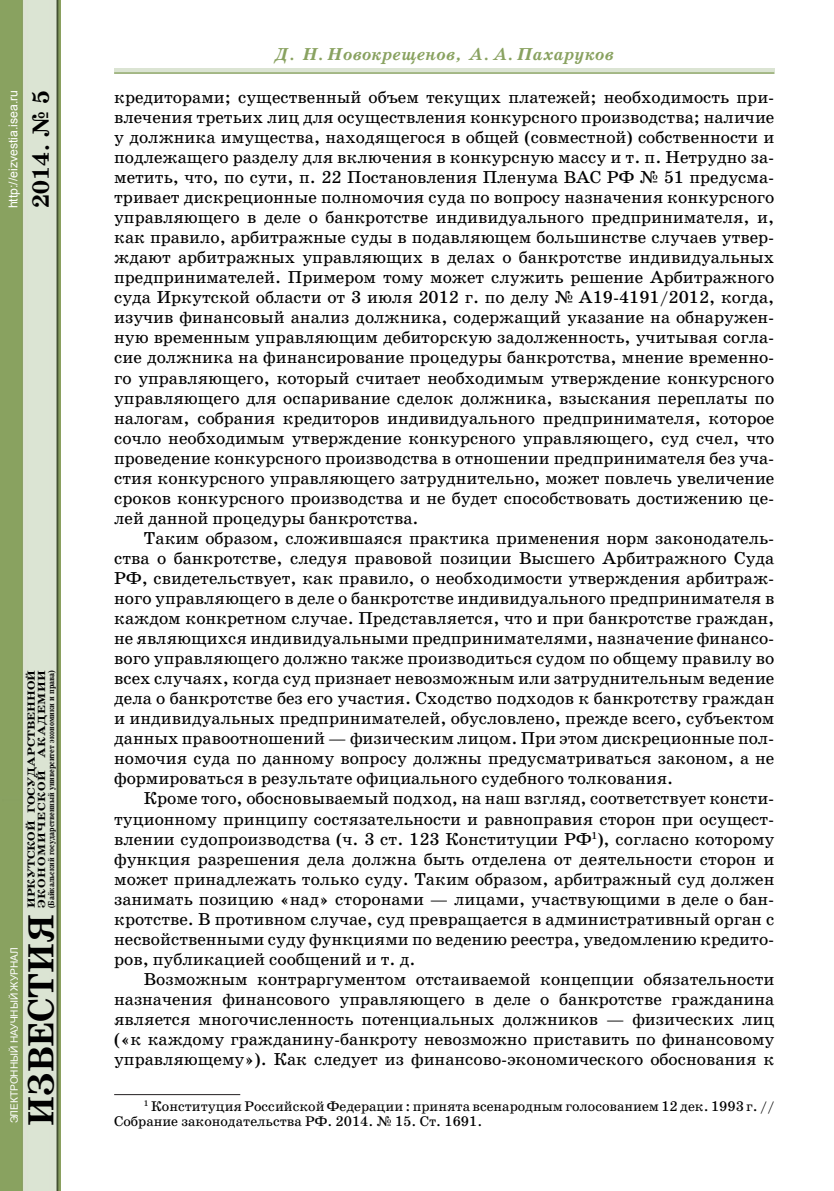
<style>
.page{position:relative;width:834px;height:1191px;background:#fff}
.page>*{position:absolute;margin:0;border:0;box-sizing:border-box;transform-origin:0 0}
.t1{font:700 36.75px "School Book C";color:#000}
.t2{font:700 23.62px "School Book C";color:#000}
.t3{font:17.5px/20.1px "School Book C";color:#000;text-align:justify}
.t4{font:italic 700 17.5px "School Book C";color:#89a260}
.t5{font:14.17px/15.9px "School Book C";color:#000}
.t6{font:12.25px "Arial";color:#fff}
.t7{font:700 10.5px/10.5px "School Book C";color:#000;scale:1.25 1}
.t8{font:10.15px "Arial";color:#fff}
.t9{font:700 8.75px "School Book C";color:#000;scale:.85 1}
</style>
<div class="page">
<img style="left:0;top:0;width:61px;height:1191px">
<div style="left:114px;top:68px;width:660px;height:5px;background:#dbe4d3"></div>
<hr style="left:114px;top:72px;width:660px;height:2px;background:#89a260">
<hr style="left:114px;top:1094px;width:126px;height:1px;background:#231f20">
<p class="t6" style="left:5px;top:208px;width:120px;rotate:-90deg">http://eizvestia.isea.ru</p>
<h2 class="t2" style="left:28px;top:208px;width:119px;rotate:-90deg">2014. № 5</h2>
<p class="t7" style="left:26px;top:908px;width:192px;rotate:-90deg">ИРКУТСКОЙ ГОСУДАРСТВЕННОЙ<br>ЭКОНОМИЧЕСКОЙ АКАДЕМИИ</p>
<p class="t9" style="left:46px;top:908px;width:282px;rotate:-90deg">(Байкальский государственный университет экономики и права)</p>
<p class="t8" style="left:8px;top:1123px;width:178px;rotate:-90deg">ЭЛЕКТРОННЫЙ НАУЧНЫЙ ЖУРНАЛ</p>
<h1 class="t1" style="left:21px;top:1125px;width:213px;rotate:-90deg">ИЗВЕСТИЯ</h1>
<p class="t4" style="left:274px;top:45px;width:341px">Д. Н. Новокрещенов, А. А. Пахаруков</p>
<p class="t3" style="left:114px;top:87px;width:661px">кредиторами; существенный объем текущих платежей; необходимость при&shy;влечения третьих лиц для осуществления конкурсного производства; наличие у должника имущества, находящегося в общей (совместной) собственности и подлежащего разделу для включения в конкурсную массу и т. п. Нетрудно за&shy;метить, что, по сути, п. 22 Постановления Пленума ВАС РФ № 51 предусма&shy;тривает дискреционные полномочия суда по вопросу назначения конкурсного управляющего в деле о банкротстве индивидуального предпринимателя, и, как правило, арбитражные суды в подавляющем большинстве случаев утвер&shy;ждают арбитражных управляющих в делах о банкротстве индивидуальных предпринимателей. Примером тому может служить решение Арбитражного суда Иркутской области от 3 июля 2012 г. по делу № А19-4191/2012, когда, изучив финансовый анализ должника, содержащий указание на обнаружен&shy;ную временным управляющим дебиторскую задолженность, учитывая согла&shy;сие должника на финансирование процедуры банкротства, мнение временно&shy;го управляющего, который считает необходимым утверждение конкурсного управляющего для оспаривание сделок должника, взыскания переплаты по налогам, собрания кредиторов индивидуального предпринимателя, которое сочло необходимым утверждение конкурсного управляющего, суд счел, что проведение конкурсного производства в отношении предпринимателя без уча&shy;стия конкурсного управляющего затруднительно, может повлечь увеличение сроков конкурсного производства и не будет способствовать достижению це&shy;лей данной процедуры банкротства.</p>
<p class="t3" style="left:114px;top:528px;width:661px;text-indent:30px">Таким образом, сложившаяся практика применения норм законодатель&shy;ства о банкротстве, следуя правовой позиции Высшего Арбитражного Суда РФ, свидетельствует, как правило, о необходимости утверждения арбитраж&shy;ного управляющего в деле о банкротстве индивидуального предпринимателя в каждом конкретном случае. Представляется, что и при банкротстве граждан, не являющихся индивидуальными предпринимателями, назначение финансо&shy;вого управляющего должно также производиться судом по общему правилу во всех случаях, когда суд признает невозможным или затруднительным ведение дела о банкротстве без его участия. Сходство подходов к банкротству граждан и индивидуальных предпринимателей, обусловлено, прежде всего, субъектом данных правоотношений — физическим лицом. При этом дискреционные пол&shy;номочия суда по данному вопросу должны предусматриваться законом, а не формироваться в результате официального судебного толкования.</p>
<p class="t3" style="left:114px;top:788px;width:661px;text-indent:30px">Кроме того, обосновываемый подход, на наш взгляд, соответствует консти&shy;туционному принципу состязательности и равноправия сторон при осущест&shy;влении судопроизводства (ч. 3 ст. 123 Конституции РФ<sup>1</sup>), согласно которому функция разрешения дела должна быть отделена от деятельности сторон и может принадлежать только суду. Таким образом, арбитражный суд должен занимать позицию «над» сторонами — лицами, участвующими в деле о бан&shy;кротстве. В противном случае, суд превращается в административный орган с несвойственными суду функциями по ведению реестра, уведомлению кредито&shy;ров, публикацией сообщений и т. д.</p>
<p class="t3" style="left:114px;top:969px;width:661px;text-indent:30px">Возможным контраргументом отстаиваемой концепции обязательности назначения финансового управляющего в деле о банкротстве гражданина является многочисленность потенциальных должников — физических лиц («к каждому гражданину-банкроту невозможно приставить по финансовому управляющему»). Как следует из финансово-экономического обоснования к</p>
<p class="t5" style="left:114px;top:1098px;width:661px;text-indent:30px"><sup>1</sup> Конституция Российской Федерации : принята всенародным голосованием 12 дек. 1993 г. //<br>Собрание законодательства РФ. 2014. № 15. Ст. 1691.</p>
</div>
